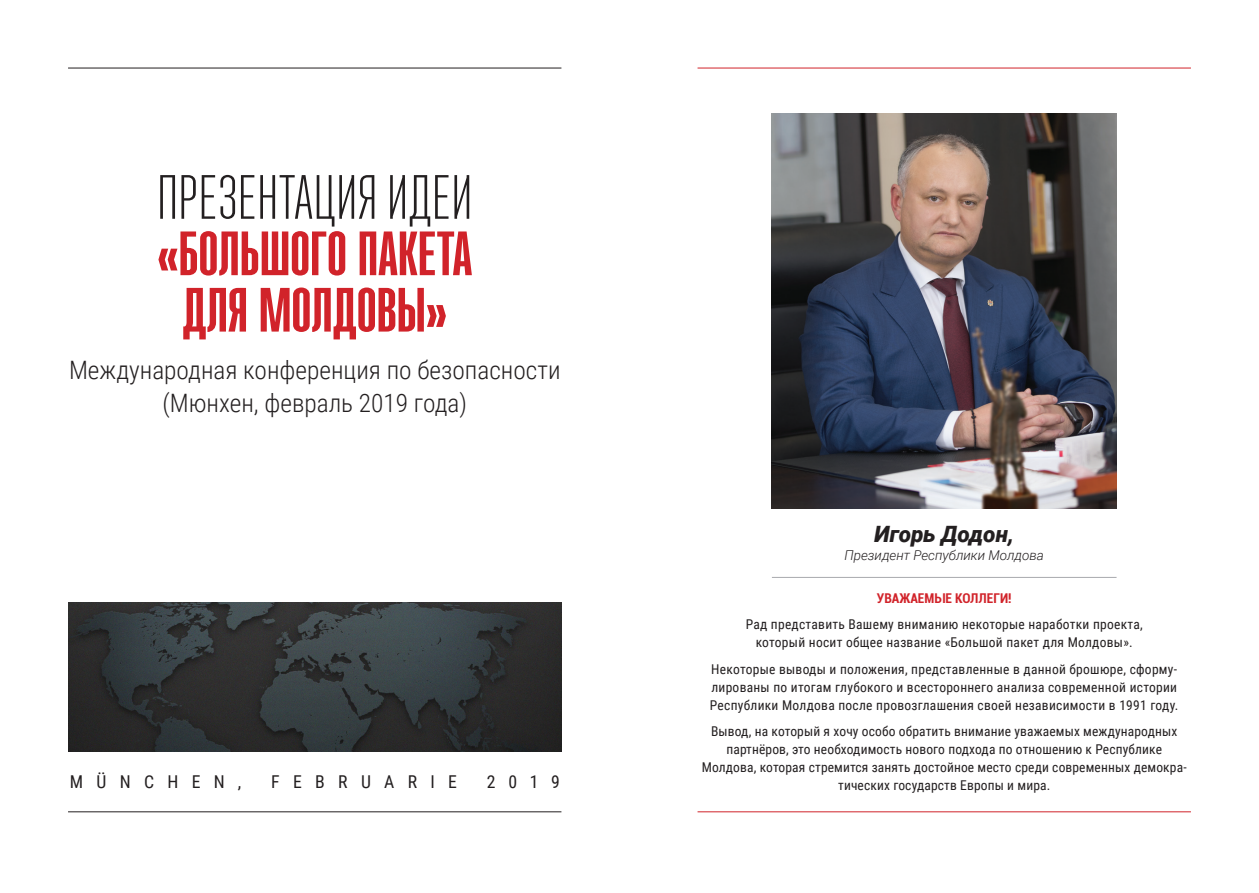
<style>
.page{position:relative;width:1259px;height:893px;background:#fff}
.page>*{position:absolute;margin:0;border:0;box-sizing:border-box;transform-origin:0 0}
.t1{font:700 62.4px/56.4px "Ristretto Pro";color:#d1232a;text-align:center}
.t2{font:300 25.35px "Roboto Condensed";color:#231f20}
.t3{font:italic 900 22.5px "Roboto";color:#231f20}
.t4{font:17.7px "Roboto Condensed";letter-spacing:.755em;color:#231f20}
.t5{font:13.5px/18px "Roboto Condensed";letter-spacing:.01em;color:#231f20;text-align:center}
.t6{font:italic 300 13.5px "Roboto";color:#231f20}
.t7{font:700 condensed 13.5px "Roboto";color:#d1232a}
.s1{font-weight:300;color:#231f20}
</style>
<div class="page">
<img style="left:772px;top:114px;width:344px;height:394px">
<hr style="left:697px;top:68px;width:494px;height:1px;background:#d1232a">
<hr style="left:697px;top:811px;width:494px;height:1px;background:#d1232a">
<hr style="left:772px;top:577px;width:344px;height:1px;background:#a8a9ad">
<hr style="left:68px;top:811px;width:493px;height:1px;background:#231f20">
<hr style="left:68px;top:68px;width:493px;height:1px;background:#231f20">
<img style="left:68px;top:602px;width:493px;height:150px">
<p class="t1" style="left:157px;top:169px;width:317px"><span class="s1">ПРЕЗЕНТАЦИЯ ИДЕИ </span>«БОЛЬШОГО ПАКЕТА<br>ДЛЯ МОЛДОВЫ»</p>
<p class="t2" style="left:69px;top:352px;width:493px">Международная конференция по безопасности</p>
<p class="t2" style="left:162px;top:385px;width:306px">(Мюнхен, февраль 2019 года)</p>
<p class="t4" style="left:70px;top:769px;width:173px">MÜNCHEN,</p>
<p class="t4" style="left:271px;top:769px;width:187px">FEBRUARIE</p>
<p class="t4" style="left:487px;top:769px;width:75px">2019</p>
<p class="t3" style="left:874px;top:518px;width:141px">Игорь Додон,</p>
<p class="t6" style="left:844px;top:545px;width:201px">Президент Республики Молдова</p>
<p class="t7" style="left:877px;top:589px;width:136px">УВАЖАЕМЫЕ КОЛЛЕГИ!</p>
<p class="t5" style="left:745px;top:615px;width:398px">Рад представить Вашему вниманию некоторые наработки проекта, который носит общее название «Большой пакет для Молдовы».</p>
<p class="t5" style="left:710px;top:660px;width:470px;text-align:justify">Некоторые выводы и положения, представленные в данной брошюре, сформу&shy;лированы по итогам глубокого и всестороннего анализа современной истории Республики Молдова после провозглашения своей независимости в 1991 году.</p>
<p class="t5" style="left:702px;top:722px;width:486px">Вывод, на который я хочу особо обратить внимание уважаемых международных партнёров, это необходимость нового подхода по отношению к Республике Молдова, которая стремится занять достойное место среди современных демокра&shy;тических государств Европы и мира.</p>
</div>
